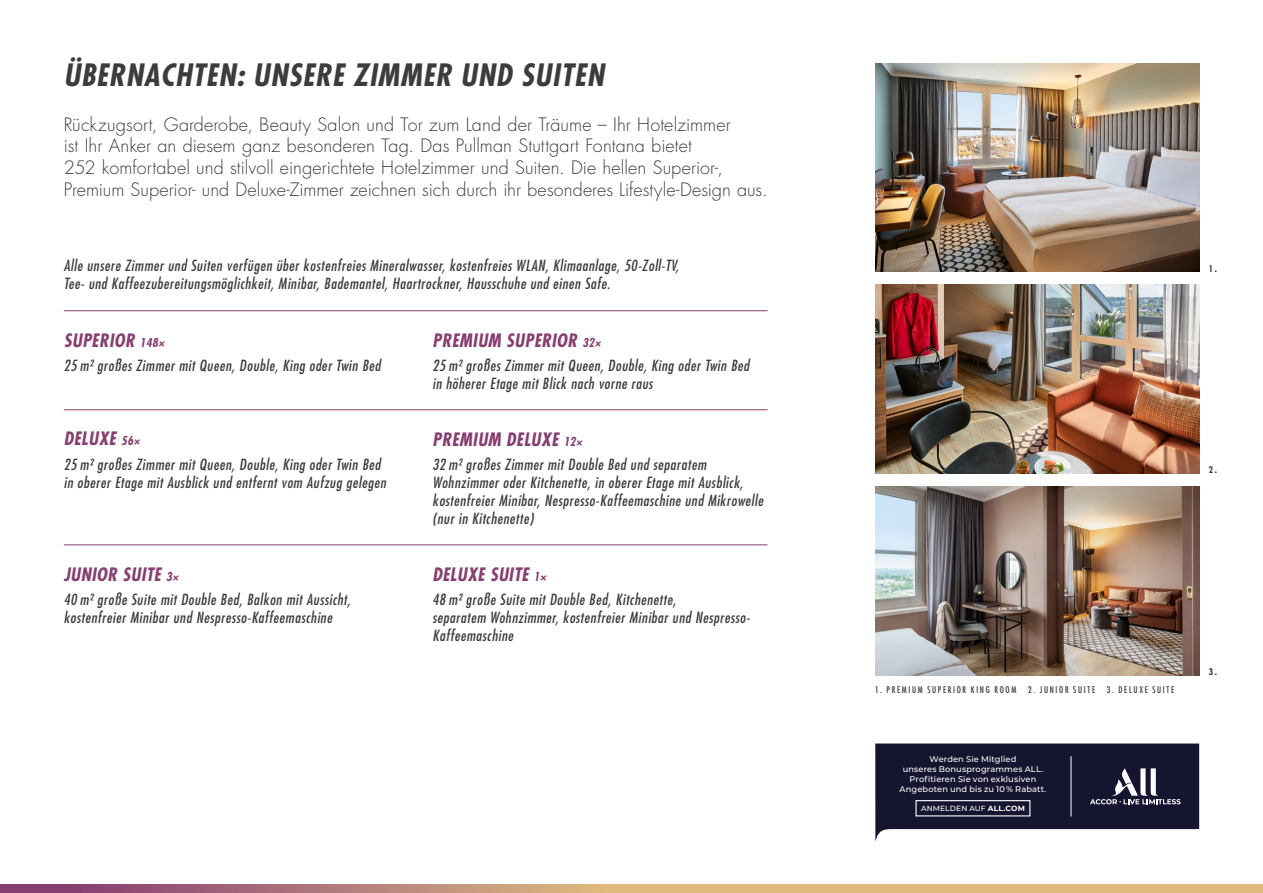
<style>
.page{position:relative;width:1263px;height:893px;background:#fff}
.page>*{position:absolute;margin:0;border:0;box-sizing:border-box;transform-origin:0 0}
.t1{font:italic 700 condensed 30px "Futura Std";letter-spacing:.03em;color:#3c3c3b}
.t2{font:300 18px/21.6px "Futura Std";letter-spacing:.005em;color:#3c3c3b}
.t3{font:italic 700 condensed 18px "Futura Std";letter-spacing:.025em;color:#873f71}
.t4{font:italic condensed 15px/18px "Futura Std";letter-spacing:.04em;color:#3c3c3b}
.t5{font:condensed 9px "Futura Std";letter-spacing:.185em;color:#3c3c3b}
.t6{font:700 condensed 9px "Futura Std";color:#3c3c3b}
.t7{font:500 8.25px/9.9px "Montserrat";letter-spacing:.015em;color:#fff;text-align:center}
.t8{font:500 7.5px "Montserrat";letter-spacing:.015em;color:#fff}
.s1{font-size:12px}
.s2{font-weight:700}
</style>
<div class="page">
<svg style="left:0;top:884px;width:1263px;height:9px;background:#c7987a"></svg>
<img style="left:875px;top:285px;width:324px;height:188px">
<img style="left:875px;top:486px;width:324px;height:189px">
<img style="left:875px;top:64px;width:324px;height:208px">
<hr style="left:64px;top:409px;width:703px;height:1px;background:#873f71">
<hr style="left:64px;top:310px;width:703px;height:1px;background:#873f71">
<hr style="left:64px;top:545px;width:703px;height:1px;background:#873f71">
<svg style="left:875px;top:743px;width:324px;height:98px;background:#3b3a50"></svg>
<hr style="left:1071px;top:756px;width:1px;height:60px;background:#fff">
<h1 class="t1" style="left:64px;top:57px;width:542px">ÜBERNACHTEN: UNSERE ZIMMER UND SUITEN</h1>
<p class="t2" style="left:64px;top:114px;width:705px">Rückzugsort, Garderobe, Beauty Salon und Tor zum Land der Träume – Ihr Hotelzimmer<br>ist Ihr Anker an diesem ganz besonderen Tag. Das Pullman Stuttgart Fontana bietet<br>252 komfortabel und stilvoll eingerichtete Hotelzimmer und Suiten. Die hellen Superior-, Premium Superior- und Deluxe-Zimmer zeichnen sich durch ihr besonderes Lifestyle-Design aus.</p>
<p class="t4" style="left:64px;top:257px;width:617px">Alle unsere Zimmer und Suiten verfügen über kostenfreies Mineralwasser, kostenfreies WLAN, Klimaanlage, 50-Zoll-TV,<br>Tee- und Kaffeezubereitungsmöglichkeit, Minibar, Bademantel, Haartrockner, Hausschuhe und einen Safe.</p>
<p class="t3" style="left:64px;top:329px;width:102px">SUPERIOR <span class="s1">148×</span></p>
<p class="t4" style="left:64px;top:357px;width:318px">25 m² großes Zimmer mit Queen, Double, King oder Twin Bed</p>
<p class="t3" style="left:64px;top:427px;width:77px">DELUXE <span class="s1">56×</span></p>
<p class="t4" style="left:64px;top:455px;width:324px">25 m² großes Zimmer mit Queen, Double, King oder Twin Bed in oberer Etage mit Ausblick und entfernt vom Aufzug gelegen</p>
<p class="t3" style="left:64px;top:563px;width:116px">JUNIOR SUITE <span class="s1">3×</span></p>
<p class="t4" style="left:64px;top:591px;width:288px">40 m² große Suite mit Double Bed, Balkon mit Aussicht, kostenfreier Minibar und Nespresso-Kaffeemaschine</p>
<p class="t3" style="left:432px;top:329px;width:170px">PREMIUM SUPERIOR <span class="s1">32×</span></p>
<p class="t4" style="left:432px;top:357px;width:318px">25 m² großes Zimmer mit Queen, Double, King oder Twin Bed in höherer Etage mit Blick nach vorne raus</p>
<p class="t3" style="left:432px;top:428px;width:151px">PREMIUM DELUXE <span class="s1">12×</span></p>
<p class="t4" style="left:432px;top:456px;width:332px">32 m² großes Zimmer mit Double Bed und separatem Wohnzimmer oder Kitchenette, in oberer Etage mit Ausblick, kostenfreier Minibar, Nespresso-Kaffeemaschine und Mikrowelle (nur in Kitchenette)</p>
<p class="t3" style="left:432px;top:563px;width:115px">DELUXE SUITE <span class="s1">1×</span></p>
<p class="t4" style="left:432px;top:591px;width:319px">48 m² große Suite mit Double Bed, Kitchenette,<br>separatem Wohnzimmer, kostenfreier Minibar und Nespresso-<br>Kaffeemaschine</p>
<p class="t6" style="left:1209px;top:263px;width:10px">1.</p>
<p class="t6" style="left:1209px;top:464px;width:10px">2.</p>
<p class="t5" style="left:875px;top:684px;width:143px">1. PREMIUM SUPERIOR KING ROOM</p>
<p class="t5" style="left:1028px;top:684px;width:69px">2. JUNIOR SUITE</p>
<p class="t5" style="left:1107px;top:684px;width:69px">3. DELUXE SUITE</p>
<p class="t7" style="left:899px;top:754px;width:148px">Werden Sie Mitglied<br>unseres Bonusprogrammes ALL.<br>Profitieren Sie von exklusiven<br>Angeboten und bis zu 10 % Rabatt.</p>
<p class="t8" style="left:921px;top:803px;width:105px">ANMELDEN AUF <span class="s2">ALL.COM</span></p>
<p class="t6" style="left:1209px;top:666px;width:10px">3.</p>
</div>
